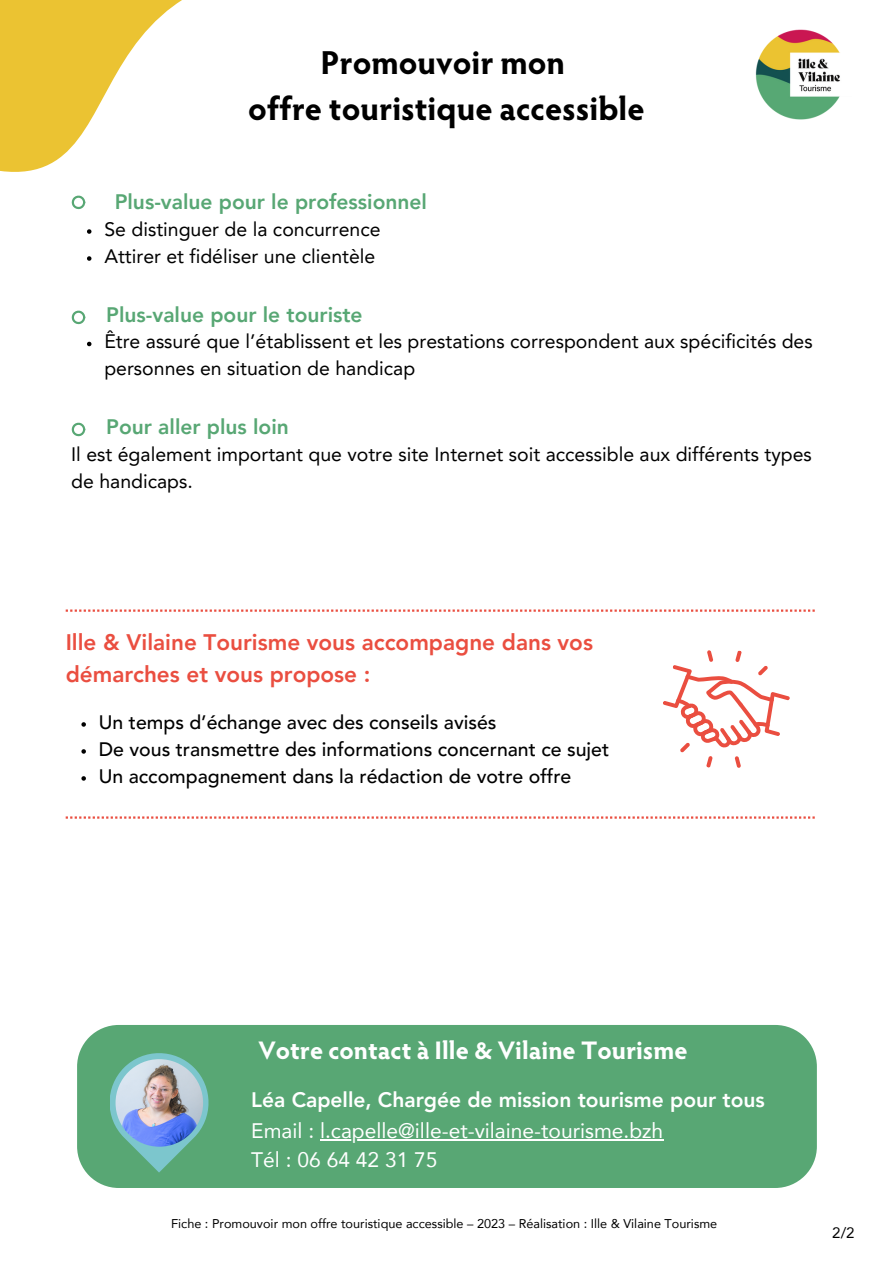
<style>
.page{position:relative;width:893px;height:1264px;background:#fff}
.page>*{position:absolute;margin:0;border:0;box-sizing:border-box;transform-origin:0 0}
.t1{font:700 33.3px "Hypatia Sans Pro";color:#000}
.t2{font:700 25.5px "Hypatia Sans Pro";color:#fff}
.t3{font:800 22.5px/31.5px "Avenir LT Pro";color:#ea4e40}
.t4{font:800 21px "Avenir LT Pro";color:#58a774}
.t5{font:21px "Avenir";color:#fff}
.t6{font:800 21px "Avenir LT Pro";color:#fff}
.t7{font:19.5px/27px "Avenir LT Pro";color:#000}
.t8{font:500 19.5px "Avenir LT Pro";color:#000}
.t9{font:15px "Avenir";color:#000}
.t10{font:12.75px "Avenir";color:#000}
</style>
<div class="page">
<img style="left:755px;top:29px;width:85px;height:91px">
<svg style="left:87px;top:229px;width:4px;height:5px"></svg>
<svg style="left:87px;top:256px;width:4px;height:5px"></svg>
<svg style="left:87px;top:342px;width:4px;height:4px"></svg>
<svg style="left:71px;top:310px;width:14px;height:14px"></svg>
<svg style="left:0;top:0;width:182px;height:210px"></svg>
<svg style="left:71px;top:422px;width:14px;height:14px"></svg>
<div style="left:77px;top:1025px;width:739px;height:162px;background:#58a774"></div>
<svg style="left:109px;top:1053px;width:99px;height:119px"></svg>
<img style="left:115px;top:1059px;width:88px;height:87px;border-radius:50%">
<hr style="left:320px;top:1139px;width:343px;height:1px;background:#fff">
<svg style="left:66px;top:816px;width:748px;height:2px"></svg>
<svg style="left:66px;top:609px;width:748px;height:2px"></svg>
<svg style="left:663px;top:650px;width:127px;height:118px"></svg>
<svg style="left:81px;top:722px;width:5px;height:4px"></svg>
<svg style="left:81px;top:749px;width:5px;height:4px"></svg>
<svg style="left:81px;top:776px;width:5px;height:4px"></svg>
<p class="t1" style="left:320px;top:49px;width:246px">Promouvoir mon</p>
<p class="t1" style="left:248px;top:95px;width:398px">offre touristique accessible</p>
<p class="t4" style="left:115px;top:193px;width:314px">Plus-value pour le professionnel</p>
<p class="t7" style="left:104px;top:217px;width:278px">Se distinguer de la concurrence</p>
<p class="t7" style="left:104px;top:244px;width:272px">Attirer et fidéliser une clientèle</p>
<p class="t4" style="left:106px;top:305px;width:258px">Plus-value pour le touriste</p>
<p class="t7" style="left:104px;top:330px;width:709px">Être assuré que l’établissent et les prestations correspondent aux spécificités des personnes en situation de handicap</p>
<p class="t4" style="left:106px;top:418px;width:184px">Pour aller plus loin</p>
<p class="t7" style="left:71px;top:442px;width:742px">Il est également important que votre site Internet soit accessible aux différents types de handicaps.</p>
<p class="t3" style="left:66px;top:628px;width:529px">Ille &amp; Vilaine Tourisme vous accompagne dans vos démarches et vous propose :</p>
<p class="t8" style="left:99px;top:714px;width:399px">Un temps d’échange avec des conseils avisés</p>
<p class="t8" style="left:99px;top:741px;width:512px">De vous transmettre des informations concernant ce sujet</p>
<p class="t8" style="left:99px;top:768px;width:474px">Un accompagnement dans la rédaction de votre offre</p>
<p class="t2" style="left:258px;top:1040px;width:430px">Votre contact à Ille &amp; Vilaine Tourisme</p>
<p class="t6" style="left:251px;top:1090px;width:515px">Léa Capelle, Chargée de mission tourisme pour tous</p>
<p class="t5" style="left:251px;top:1117px;width:413px">Email : l.capelle@ille-et-vilaine-tourisme.bzh</p>
<p class="t5" style="left:251px;top:1146px;width:188px">Tél : 06 64 42 31 75</p>
<p class="t10" style="left:171px;top:1215px;width:547px">Fiche : Promouvoir mon offre touristique accessible – 2023 – Réalisation : Ille &amp; Vilaine Tourisme</p>
<p class="t9" style="left:832px;top:1222px;width:24px">2/2</p>
</div>
